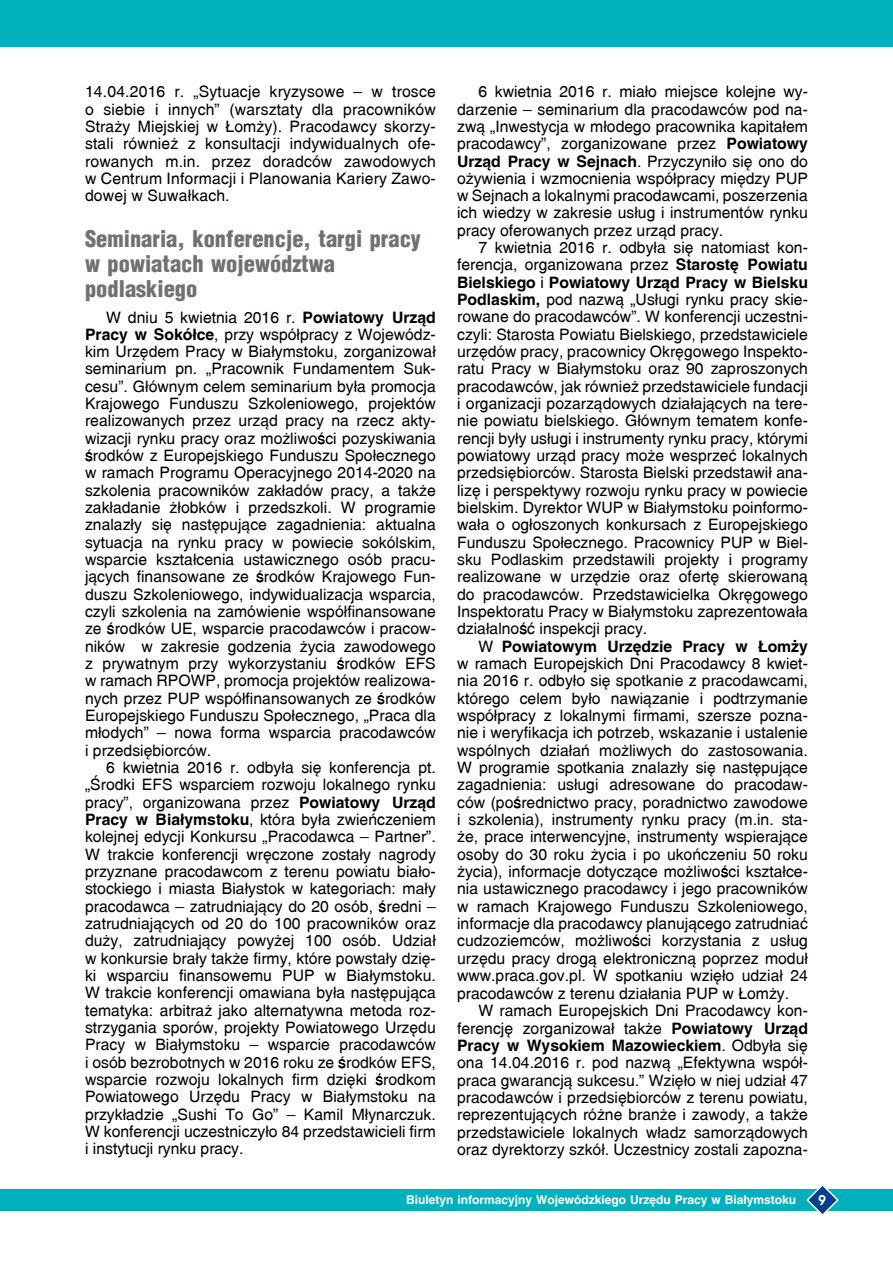
<style>
.page{position:relative;width:893px;height:1263px;background:#fff}
.page>*{position:absolute;margin:0;border:0;box-sizing:border-box;transform-origin:0 0}
.t1{font:900 22.5px/24.8px "Switzerland Cond";color:#707173}
.t2{font:15.75px/17.4px "Switzerland";color:#000;text-align:justify}
.t3{font:700 13.5px "Avalon";color:#fff}
.t4{font:700 12px "Switzerland";color:#fff}
.s1{font-weight:700}
</style>
<div class="page">
<div style="left:0;top:1189px;width:893px;height:22px;background:#00b0bc"></div>
<svg style="left:806px;top:1186px;width:33px;height:28px"></svg>
<div style="left:0;top:0;width:893px;height:46px;background:#00b0bc"></div>
<p class="t2" style="left:85px;top:83px;width:352px">14.04.2016 r. „Sytuacje kryzysowe – w trosce o siebie i innych” (warsztaty dla pracowników Straży Miejskiej w Łomży). Pracodawcy skorzy&shy;stali również z konsultacji indywidualnych ofe&shy;rowanych m.in. przez doradców zawodowych w Centrum Informacji i Planowania Kariery Zawo&shy;dowej w Suwałkach.</p>
<h1 class="t1" style="left:85px;top:226px;width:337px">Seminaria, konferencje, targi pracy w powiatach województwa podlaskiego</h1>
<p class="t2" style="left:85px;top:308px;width:352px;text-indent:21px">W dniu 5 kwietnia 2016 r. <span class="s1">Powiatowy Urząd Pracy w Sokółce</span>, przy współpracy z Wojewódz&shy;kim Urzędem Pracy w Białymstoku, zorganizował seminarium pn. „Pracownik Fundamentem Suk&shy;cesu”. Głównym celem seminarium była promocja Krajowego Funduszu Szkoleniowego, projektów realizowanych przez urząd pracy na rzecz akty&shy;wizacji rynku pracy oraz możliwości pozyskiwania środków z Europejskiego Funduszu Społecznego w ramach Programu Operacyjnego 2014-2020 na szkolenia pracowników zakładów pracy, a także zakładanie żłobków i przedszkoli. W programie znalazły się następujące zagadnienia: aktualna sytuacja na rynku pracy w powiecie sokólskim, wsparcie kształcenia ustawicznego osób pracu&shy;jących finansowane ze środków Krajowego Fun&shy;duszu Szkoleniowego, indywidualizacja wsparcia, czyli szkolenia na zamówienie współfinansowane ze środków UE, wsparcie pracodawców i pracow&shy;ników w zakresie godzenia życia zawodowego z prywatnym przy wykorzystaniu środków EFS w ramach RPOWP, promocja projektów realizowa&shy;nych przez PUP współfinansowanych ze środków Europejskiego Funduszu Społecznego, „Praca dla młodych” – nowa forma wsparcia pracodawców i przedsiębiorców.</p>
<p class="t2" style="left:85px;top:759px;width:352px;text-indent:21px">6 kwietnia 2016 r. odbyła się konferencja pt. „Środki EFS wsparciem rozwoju lokalnego rynku pracy”, organizowana przez <span class="s1">Powiatowy Urząd Pracy w Białymstoku</span>, która była zwieńczeniem kolejnej edycji Konkursu „Pracodawca – Partner”.<br>W trakcie konferencji wręczone zostały nagrody przyznane pracodawcom z terenu powiatu biało&shy;stockiego i miasta Białystok w kategoriach: mały pracodawca – zatrudniający do 20 osób, średni – zatrudniających od 20 do 100 pracowników oraz duży, zatrudniający powyżej 100 osób. Udział w konkursie brały także firmy, które powstały dzię&shy;ki wsparciu finansowemu PUP w Białymstoku.<br>W trakcie konferencji omawiana była następująca tematyka: arbitraż jako alternatywna metoda roz&shy;strzygania sporów, projekty Powiatowego Urzędu Pracy w Białymstoku – wsparcie pracodawców i osób bezrobotnych w 2016 roku ze środków EFS, wsparcie rozwoju lokalnych firm dzięki środkom Powiatowego Urzędu Pracy w Białymstoku na przykładzie „Sushi To Go” – Kamil Młynarczuk.<br>W konferencji uczestniczyło 84 przedstawicieli firm i instytucji rynku pracy.</p>
<p class="t2" style="left:457px;top:83px;width:352px;text-indent:21px">6 kwietnia 2016 r. miało miejsce kolejne wy&shy;darzenie – seminarium dla pracodawców pod na&shy;zwą „Inwestycja w młodego pracownika kapitałem pracodawcy”, zorganizowane przez <span class="s1">Powiatowy Urząd Pracy w Sejnach</span>. Przyczyniło się ono do ożywienia i wzmocnienia współpracy między PUP w Sejnach a lokalnymi pracodawcami, poszerzenia ich wiedzy w zakresie usług i instrumentów rynku pracy oferowanych przez urząd pracy.</p>
<p class="t2" style="left:457px;top:239px;width:352px;text-indent:21px">7 kwietnia 2016 r. odbyła się natomiast kon&shy;ferencja, organizowana przez <span class="s1">Starostę Powiatu Bielskiego</span> i <span class="s1">Powiatowy Urząd Pracy w Bielsku Podlaskim,</span> pod nazwą „Usługi rynku pracy skie&shy;rowane do pracodawców”. W konferencji uczestni&shy;czyli: Starosta Powiatu Bielskiego, przedstawiciele urzędów pracy, pracownicy Okręgowego Inspekto&shy;ratu Pracy w Białymstoku oraz 90 zaproszonych pracodawców, jak również przedstawiciele fundacji i organizacji pozarządowych działających na tere&shy;nie powiatu bielskiego. Głównym tematem konfe&shy;rencji były usługi i instrumenty rynku pracy, którymi powiatowy urząd pracy może wesprzeć lokalnych przedsiębiorców. Starosta Bielski przedstawił ana&shy;lizę i perspektywy rozwoju rynku pracy w powiecie bielskim. Dyrektor WUP w Białymstoku poinformo&shy;wała o ogłoszonych konkursach z Europejskiego Funduszu Społecznego. Pracownicy PUP w Biel&shy;sku Podlaskim przedstawili projekty i programy realizowane w urzędzie oraz ofertę skierowaną do pracodawców. Przedstawicielka Okręgowego Inspektoratu Pracy w Białymstoku zaprezentowała działalność inspekcji pracy.</p>
<p class="t2" style="left:457px;top:637px;width:352px;text-indent:21px">W <span class="s1">Powiatowym Urzędzie Pracy w Łomży </span>w ramach Europejskich Dni Pracodawcy 8 kwiet&shy;nia 2016 r. odbyło się spotkanie z pracodawcami, którego celem było nawiązanie i podtrzymanie współpracy z lokalnymi firmami, szersze pozna&shy;nie i weryfikacja ich potrzeb, wskazanie i ustalenie wspólnych działań możliwych do zastosowania.<br>W programie spotkania znalazły się następujące zagadnienia: usługi adresowane do pracodaw&shy;ców (pośrednictwo pracy, poradnictwo zawodowe i szkolenia), instrumenty rynku pracy (m.in. sta&shy;że, prace interwencyjne, instrumenty wspierające osoby do 30 roku życia i po ukończeniu 50 roku życia), informacje dotyczące możliwości kształce&shy;nia ustawicznego pracodawcy i jego pracowników w ramach Krajowego Funduszu Szkoleniowego, informacje dla pracodawcy planującego zatrudniać cudzoziemców, możliwości korzystania z usług urzędu pracy drogą elektroniczną poprzez moduł www.praca.gov.pl. W spotkaniu wzięło udział 24 pracodawców z terenu działania PUP w Łomży.</p>
<p class="t2" style="left:457px;top:1002px;width:352px;text-indent:21px">W ramach Europejskich Dni Pracodawcy kon&shy;ferencję zorganizował także <span class="s1">Powiatowy Urząd Pracy w Wysokiem Mazowieckiem</span>. Odbyła się ona 14.04.2016 r. pod nazwą „Efektywna współ&shy;praca gwarancją sukcesu.” Wzięło w niej udział 47 pracodawców i przedsiębiorców z terenu powiatu, reprezentujących różne branże i zawody, a także przedstawiciele lokalnych władz samorządowych oraz dyrektorzy szkół. Uczestnicy zostali zapozna-</p>
<p class="t4" style="left:406px;top:1193px;width:392px">Biuletyn informacyjny Wojewódzkiego Urzędu Pracy w Białymstoku</p>
<p class="t3" style="left:818px;top:1191px;width:9px">9</p>
</div>
